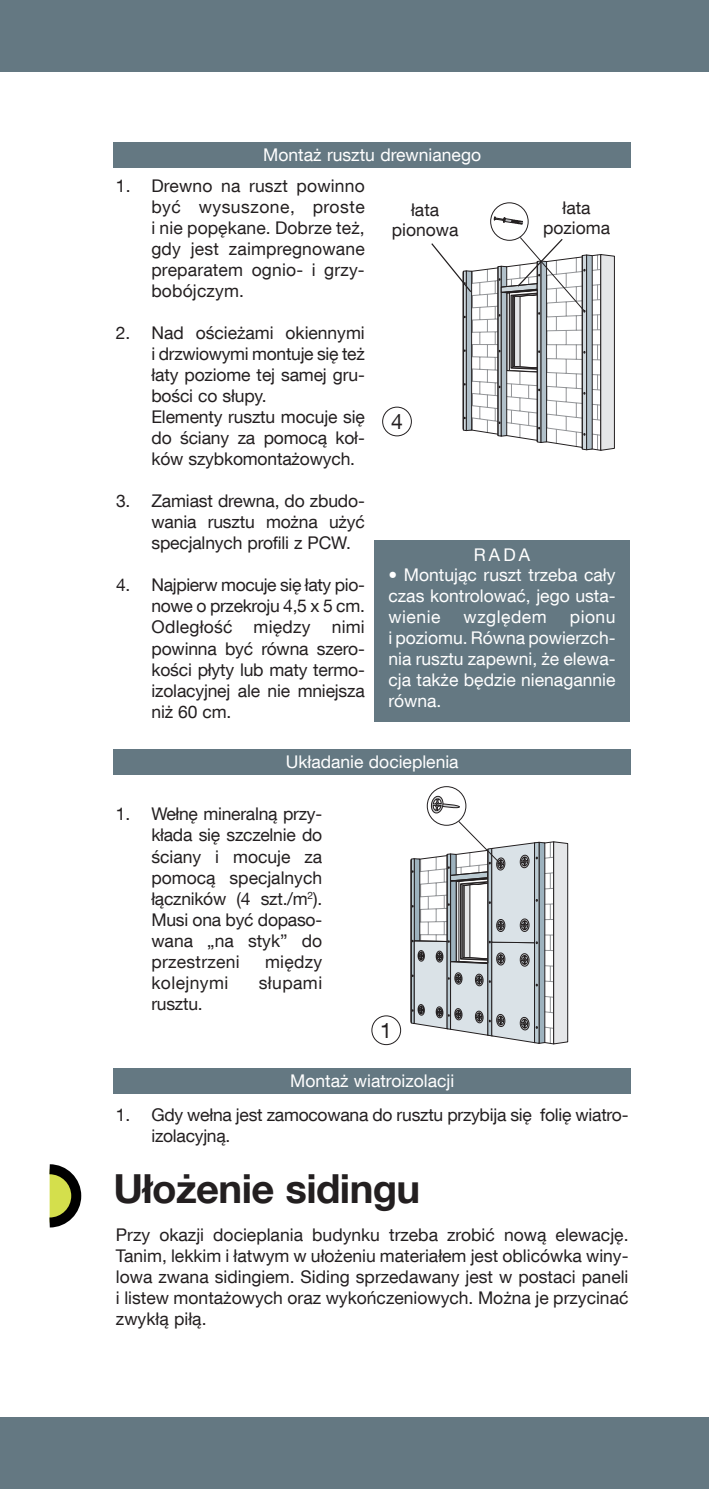
<style>
.page{position:relative;width:709px;height:1489px;background:#fff}
.page>*{position:absolute;margin:0;border:0;box-sizing:border-box;transform-origin:0 0}
.t1{font:700 40px "Helvetica Neue LT Com";letter-spacing:-.015em;color:#231f20}
.t2{font:21.25px "Helvetica Neue LT Com";color:#231f20}
.t3{font:17.5px/21px "Helvetica Neue LT Com";letter-spacing:-.01em;color:#231f20;text-align:justify}
.t4{font:17.5px/21px "Helvetica Neue LT Com";color:#fff;text-align:justify}
.t5{font:17.5px "Helvetica Neue LT Com";letter-spacing:.025em;color:#231f20}
.t6{font:17.5px "Helvetica Neue LT Com";letter-spacing:.025em;color:#fff}
</style>
<div class="page">
<div style="left:0;top:0;width:709px;height:72px;background:#647882"></div>
<div style="left:0;top:1416px;width:709px;height:72px;background:#647882"></div>
<div style="left:113px;top:1067px;width:518px;height:26px;background:#647882"></div>
<div style="left:113px;top:748px;width:518px;height:26px;background:#647882"></div>
<div style="left:113px;top:142px;width:518px;height:25px;background:#647882"></div>
<div style="left:382px;top:406px;width:30px;height:30px;border:1px solid #231f20;border-radius:50%"></div>
<svg style="left:430px;top:795px;width:30px;height:18px"></svg>
<div style="left:427px;top:786px;width:39px;height:39px;border:1px solid #231f20;border-radius:50%"></div>
<svg style="left:410px;top:820px;width:158px;height:224px"></svg>
<div style="left:371px;top:1015px;width:30px;height:30px;border:1px solid #231f20;border-radius:50%"></div>
<div style="left:374px;top:540px;width:255px;height:181px;background:#647882"></div>
<svg style="left:431px;top:202px;width:184px;height:249px"></svg>
<svg style="left:49px;top:1164px;width:33px;height:64px"></svg>
<p class="t4" style="left:263px;top:144px;width:219px">Mon taż rusz tu drew nia ne go</p>
<p class="t3" style="left:151px;top:175px;width:215px;text-indent:-35px">1. Drewno na ruszt powin no być wysuszone, pro ste i nie popękane. Dobrze też, gdy jest zaimpregnowa ne preparatem ognio - i grzy&shy;bobójczym.</p>
<p class="t3" style="left:151px;top:322px;width:215px;text-align:left;text-indent:-35px">2. Nad ościeżami okiennymi i drzwiowymi montuje się też łaty poziome tej samej gru&shy;bości co słupy.<br>Elementy rusztu mocuje się do ściany za pomocą koł&shy;ków szybkomontażowych.</p>
<p class="t3" style="left:151px;top:490px;width:215px;text-indent:-35px">3. Zamiast drewna, do zbudo&shy;wania rusztu można użyć specjalnych profili z PCW.</p>
<p class="t3" style="left:151px;top:574px;width:215px;text-indent:-35px">4. Najpierw mocuje się łaty pio&shy;nowe o przekroju 4,5 x 5 cm.<br>Odległość między ni mi powinna być równa szero&shy;kości płyty lub maty termo&shy;izolacyjnej ale nie mniejsza niż 60 cm.</p>
<p class="t3" style="left:392px;top:200px;width:68px;line-height:20px;text-align:center">ła ta<br>pio no wa</p>
<p class="t3" style="left:543px;top:197px;width:69px;line-height:20px;text-align:center">ła ta<br>po zio ma</p>
<p class="t2" style="left:391px;top:408px;width:13px">4</p>
<p class="t4" style="left:474px;top:543px;width:58px">RADA</p>
<p class="t4" style="left:388px;top:564px;width:228px">• Mon tu jąc ruszt trze ba ca ły czas kon tro lo wać, je go usta&shy;wienie</p>
<p class="t4" style="left:388px;top:606px;width:228px;text-indent:181px">pio nu i po zio mu. Rów na po wierzch&shy;nia rusz tu za pew ni, że ele wa&shy;cja tak że bę dzie nie na gan nie rów na.</p>
<p class="t6" style="left:463px;top:606px;width:85px">względem</p>
<p class="t4" style="left:286px;top:750px;width:174px">Ukła da nie do cie ple nia</p>
<p class="t3" style="left:151px;top:803px;width:172px;text-indent:-35px">1. Wełnę mineralną przy&shy;kłada się szczelnie do ściany i mocuje za pomocą specjalnych łączników (4 szt./m<sup>2</sup>).<br>Musi ona być dopaso&shy;wana „na styk” do przestrzeni</p>
<p class="t3" style="left:265px;top:950px;width:59px">między</p>
<p class="t5" style="left:151px;top:971px;width:79px">kolejnymi</p>
<p class="t3" style="left:259px;top:971px;width:65px">słupa mi</p>
<p class="t3" style="left:151px;top:992px;width:53px">rusztu.</p>
<p class="t2" style="left:380px;top:1017px;width:13px">1</p>
<p class="t4" style="left:290px;top:1069px;width:166px">Mon taż wia tro izo la cji</p>
<p class="t3" style="left:151px;top:1103px;width:478px;text-indent:-35px">1. Gdy wełna jest zamocowana do rusztu przybija się folię wiatro&shy;izolacyjną.</p>
<h1 class="t1" style="left:113px;top:1163px;width:308px">Uło-że-nie si-din-gu</h1>
<p class="t3" style="left:116px;top:1223px;width:514px">Przy oka zji do cie pla nia bu dyn ku trze ba zro bić no wą ele wa cję.<br>Ta nim, lek kim i ła twym w uło że niu ma te ria łem jest ob li ców ka wi ny&shy;lo wa zwa na si din giem. Si ding sprze da wa ny jest w po sta ci pa ne li i li stew mon ta żo wych oraz wy koń cze nio wych. Moż na je przy ci nać zwy kłą pi łą.</p>
</div>
